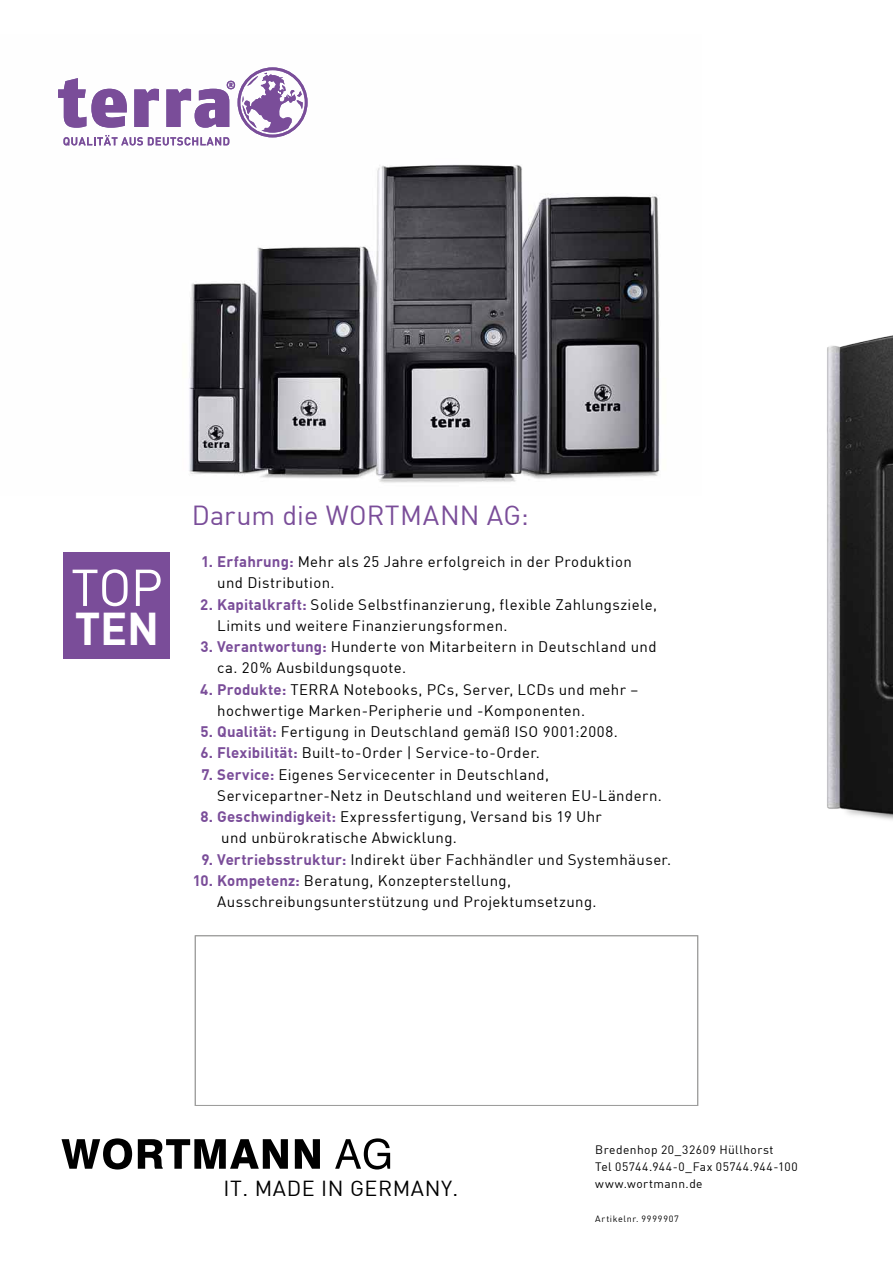
<style>
.page{position:relative;width:893px;height:1263px;background:#fff}
.page>*{position:absolute;margin:0;border:0;box-sizing:border-box;transform-origin:0 0}
.t1{font:51px "DIN Offc Pro";color:#fff}
.t2{font:700 45px "DIN Offc Pro";color:#fff}
.t3{font:27px "DIN Offc Pro";letter-spacing:.01em;color:#7a4d99}
.t4{font:21.3px "DIN Offc Pro";letter-spacing:.025em;color:#000}
.t5{font:15px/21.3px "DIN Offc Pro";letter-spacing:.025em;color:#000}
.t6{font:700 15px "DIN Offc Pro";letter-spacing:.005em;color:#7a4d99}
.t7{font:12px/17px "DIN Offc Pro";letter-spacing:.045em;color:#000}
.t8{font:9px "DIN Offc Pro";letter-spacing:.08em;color:#000}
.s1{font-weight:700;color:#7a4d99}
.s2{font-weight:400;color:#000}
</style>
<div class="page">
<svg style="left:62px;top:1138px;width:328px;height:31px"></svg>
<img style="left:189px;top:164px;width:471px;height:319px">
<div style="left:64px;top:553px;width:106px;height:106px;background:#7a4d99"></div>
<div style="left:195px;top:935px;width:503px;height:171px;border:1px solid #9d9d9c"></div>
<svg style="left:58px;top:67px;width:250px;height:79px"></svg>
<img style="left:827px;top:335px;width:66px;height:485px">
<h1 class="t1" style="left:71px;top:547px;width:93px">TO P</h1>
<h2 class="t2" style="left:75px;top:591px;width:86px">TEN</h2>
<h3 class="t3" style="left:192px;top:493px;width:339px">Darum die Wortmann AG:</h3>
<p class="t5" style="left:217px;top:549px;width:416px;text-indent:-16px"><span class="s1">1. Erfahrung:</span> Mehr als 25 Jahre erfolgreich in der Produktion und Distribution.</p>
<p class="t5" style="left:217px;top:592px;width:441px;text-indent:-17px"><span class="s1">2. Kapitalkraft:</span> Solide Selbstfinanzierung, flexible Zahlungsziele,<br>Limits und weitere Finanzierungsformen.</p>
<p class="t5" style="left:217px;top:634px;width:441px;text-indent:-17px"><span class="s1">3. Verantwortung:</span> Hunderte von M itarbeitern in Deutschland und ca. 20% Ausbildungsquote.</p>
<p class="t6" style="left:200px;top:677px;width:119px">4. Produkte: <span class="s2">TERRA</span></p>
<p class="t5" style="left:217px;top:677px;width:422px;text-indent:126px">Notebooks, PCs, Server, LCDs und mehr – hochwertige Marken-Peripherie und -Komponenten.</p>
<p class="t5" style="left:200px;top:719px;width:419px"><span class="s1">5. Qualität:</span> Fertigung in Deutschland gemäß ISO 9001:2008.</p>
<p class="t5" style="left:200px;top:741px;width:341px"><span class="s1">6. Flexibilität:</span> Built-to-O rder | Service-to-O rder.</p>
<p class="t5" style="left:217px;top:762px;width:446px;text-indent:-16px"><span class="s1">7. Service:</span> Eigenes Servicecenter in Deutschland,<br>Servicepartner-Netz in Deutschland und weiteren EU-Ländern.</p>
<p class="t5" style="left:221px;top:805px;width:382px;text-indent:-21px"><span class="s1">8. Geschwindigkeit:</span> Expressfertigung, Versand bis 19 Uhr und unbürokratische Abwicklung.</p>
<p class="t5" style="left:201px;top:847px;width:471px"><span class="s1">9. Vertriebsstruktur:</span> Indirekt über Fachhändler und Systemhäuser.</p>
<p class="t5" style="left:192px;top:868px;width:321px"><span class="s1">10. Kompetenz:</span> Beratung, Konzepterstellung,<br>A</p>
<p class="t5" style="left:227px;top:890px;width:371px">usschreibungsunterstützung und Projektumsetzung.</p>
<h3 class="t4" style="left:224px;top:1171px;width:236px">IT. MADE IN GERMANY.</h3>
<p class="t7" style="left:595px;top:1139px;width:204px">Bredenhop 20_32609 Hüllhorst<br>Tel 05744.944-0_Fax 05744.944-100 www.wortmann.de</p>
<p class="t8" style="left:595px;top:1211px;width:85px">Artikelnr. 9999907</p>
</div>
